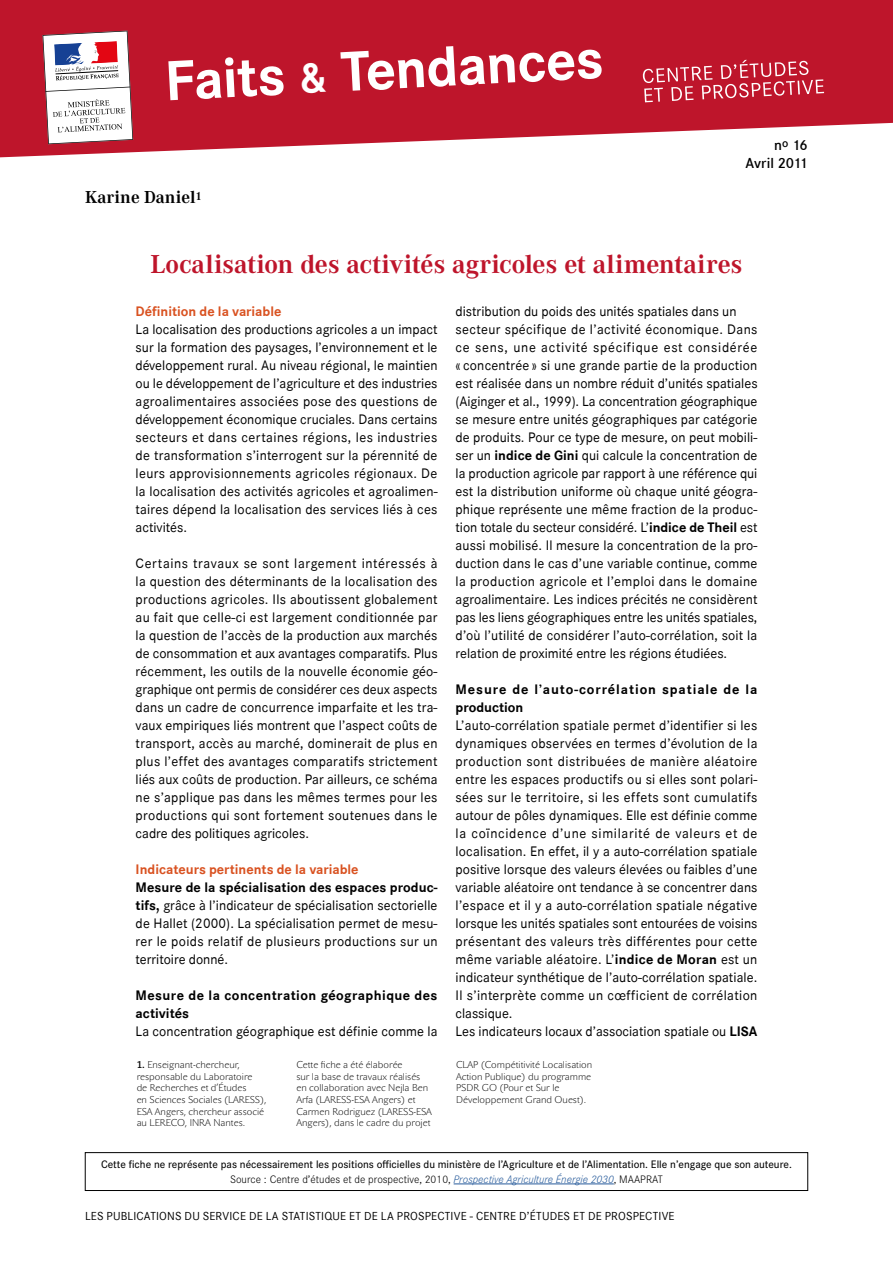
<style>
.page{position:relative;width:893px;height:1263px;background:#fff}
.page>*{position:absolute;margin:0;border:0;box-sizing:border-box;transform-origin:0 0}
.t1{font:700 58.5px "Corporate S";color:#fff}
.FICHE_Titre{font:700 27px "Corporate A";letter-spacing:-.005em;color:#be152b}
.Rédacteur_Prénom_NOM{font:700 18px "Corporate A";color:#000}
.t2{font:600 15px/18px "Corporate S";letter-spacing:-.02em;color:#000;text-align:right}
.t3{font:14.25px/18px "Corporate S";letter-spacing:.01em;color:#000}
.t4{font:700 14.25px/18px "Corporate S";letter-spacing:.03em;color:#000}
.t5{font:12px "Corporate S";letter-spacing:.015em;color:#000}
.t6{font:italic 12px "John Sans White Pro";color:#000}
.Rédacteur_Prénom_NOM-2{font:500 11.25px/15px "Corporate S Pro";color:#000;text-align:center}
.t7{font:9.75px/11.7px "John Sans White Pro";color:#000}
.s1{font-size:45px}
.s2{font-weight:700;color:#d95221}
.s3{font-weight:700}
.s4{font-weight:400}
.s5{font-family:"John Sans Medium Pro"}
.s6{font-weight:300}
.s7{font-weight:300;font-style:italic;color:#275b9b}
.s8{font-weight:700;font-style:normal}
.s9{font-style:normal}
</style>
<div class="page">
<svg style="left:0;top:0;width:893px;height:157px;background:#c53145"></svg>
<svg style="left:643px;top:60px;width:181px;height:42px;background:#c83c4e"></svg>
<svg style="left:43px;top:31px;width:90px;height:113px"></svg>
<hr style="left:454px;top:1183px;width:160px;height:1px;background:#275b9b">
<div style="left:85px;top:1152px;width:723px;height:39px;border:1px solid #000"></div>
<h1 class="t1" style="left:163px;top:48px;width:441px;rotate:-3deg">Faits <span class="s1">&amp;</span> Tendances</h1>
<p class="Rédacteur_Prénom_NOM" style="left:85px;top:185px;width:119px">Karine Daniel<sup>1</sup></p>
<p class="t2" style="left:746px;top:137px;width:64px">n<sup>o</sup> 16<br>Avril 2011</p>
<p class="FICHE_Titre" style="left:150px;top:246px;width:594px">Localisation des activités agricoles et alimentaires</p>
<p class="t3" style="left:136px;top:302px;width:303px"><span class="s2">Définition de la variable<br></span>La localisation des productions agricoles a un impact sur la formation des paysages, l’environnement et le développement rural. Au niveau régional, le maintien ou le développement de l’agriculture et des industries agroalimentaires associées pose des questions de développement économique cruciales. Dans certains secteurs et dans certaines régions, les industries de transformation s’interrogent sur la pérennité de leurs approvisionnements agricoles régionaux. De la localisation des activités agricoles et agroalimen&shy;taires dépend la localisation des services liés à ces activités.</p>
<p class="t3" style="left:136px;top:554px;width:303px;text-align:justify">Certains travaux se sont largement intéressés à la question des déterminants de la localisation des productions agricoles. Ils aboutissent globalement au fait que celle-ci est largement conditionnée par la question de l’accès de la production aux marchés de consommation et aux avantages comparatifs. Plus récemment, les outils de la nouvelle économie géo&shy;graphique ont permis de considérer ces deux aspects dans un cadre de concurrence imparfaite et les tra&shy;vaux empiriques liés montrent que l’aspect coûts de transport, accès au marché, dominerait de plus en plus l’effet des avantages comparatifs strictement liés aux coûts de production. Par ailleurs, ce schéma ne s’applique pas dans les mêmes termes pour les productions qui sont fortement soutenues dans le cadre des politiques agricoles.</p>
<p class="t3" style="left:136px;top:860px;width:303px"><span class="s2">Indicateurs pertinents de la variable<br></span><span class="s3">Mesure de la spécialisation des espaces produc&shy;tifs,</span> grâce à l’indicateur de spécialisation sectorielle de Hallet (2000). La spécialisation permet de mesu&shy;rer le poids relatif de plusieurs productions sur un territoire donné.</p>
<p class="t4" style="left:136px;top:986px;width:303px">Mesure de la concentration géographique des activités<br><span class="s4">La concentration géographique est définie comme la</span></p>
<p class="t3" style="left:456px;top:302px;width:304px">distribution du poids des unités spatiales dans un secteur spécifique de l’activité économique. Dans ce sens, une activité spécifique est considérée « concentrée » si une grande partie de la production est réalisée dans un nombre réduit d’unités spatiales (Aiginger et al., 1999). La concentration géographique se mesure entre unités géographiques par catégorie de produits. Pour ce type de mesure, on peut mobili&shy;ser un <span class="s3">indice de Gini</span> qui calcule la concentration de la production agricole par rapport à une référence qui est la distribution uniforme où chaque unité géogra&shy;phique représente une même fraction de la produc&shy;tion totale du secteur considéré. L’<span class="s3">indice de Theil</span> est aussi mobilisé. Il mesure la concentration de la pro&shy;duction dans le cas d’une variable continue, comme la production agricole et l’emploi dans le domaine agroalimentaire. Les indices précités ne considèrent pas les liens géographiques entre les unités spatiales, d’où l’utilité de considérer l’auto-corrélation, soit la relation de proximité entre les régions étudiées.</p>
<p class="t3" style="left:455px;top:680px;width:304px"><span class="s3">Mesure de l’auto-corrélation spatiale de la production<br></span>L’auto-corrélation spatiale permet d’identifier si les dynamiques observées en termes d’évolution de la production sont distribuées de manière aléatoire entre les espaces productifs ou si elles sont polari&shy;sées sur le territoire, si les effets sont cumulatifs autour de pôles dynamiques. Elle est définie comme la coïncidence d’une similarité de valeurs et de localisation. En effet, il y a auto-corrélation spatiale positive lorsque des valeurs élevées ou faibles d’une variable aléatoire ont tendance à se concentrer dans l’espace et il y a auto-corrélation spatiale négative lorsque les unités spatiales sont entourées de voisins présentant des valeurs très différentes pour cette même variable aléatoire. L’<span class="s3">indice de Moran</span> est un indicateur synthétique de l’auto-corrélation spatiale.<br>Il s’interprète comme un cœfficient de corrélation classique.<br>Les indicateurs locaux d’association spatiale ou <span class="s3">LISA</span></p>
<p class="t7" style="left:137px;top:1059px;width:131px"><span class="s5">1.</span> enseignant-chercheur, responsable du laboratoire<br>de recherches et d’Études<br>en sciences sociales (lAress), esA Angers, chercheur associé au lereco, inrA nantes.</p>
<p class="t7" style="left:296px;top:1059px;width:137px">cette fiche a été élaborée<br>sur la base de travaux réalisés en collaboration avec nejla Ben<br>Arfa (lAress-esA Angers) et carmen rodriguez (lAress-esA<br>Angers), dans le cadre du projet</p>
<p class="t7" style="left:456px;top:1059px;width:138px">clAP (compétitivité localisation<br>Action Publique) du programme<br>Psdr go (Pour et sur le développement grand ouest).</p>
<p class="Rédacteur_Prénom_NOM-2" style="left:101px;top:1155px;width:692px">Cette fiche ne représente pas nécessairement les positions officielles du ministère de l’Agriculture et de l’Alimentation. Elle n’engage que son auteure.<br><span class="s6">Source : Centre d’études et de prospective, 2010,</span> <span class="s7">Prospective Agriculture Énergie 2030</span><span class="s6">, MAAPRAT</span></p>
<p class="t6" style="left:135px;top:1169px;width:220px"><span class="s8">201</span> <span class="s9">| Prospectiv</span>e Agriculture Énergie 2030</p>
<p class="t5" style="left:85px;top:1210px;width:591px">LES PUBLICATIONS DU SERVICE DE LA STATISTIQUE ET DE LA PROSPECTIVE - CENTRE D’ÉTUDES ET DE PROSPECTIVE</p>
</div>
